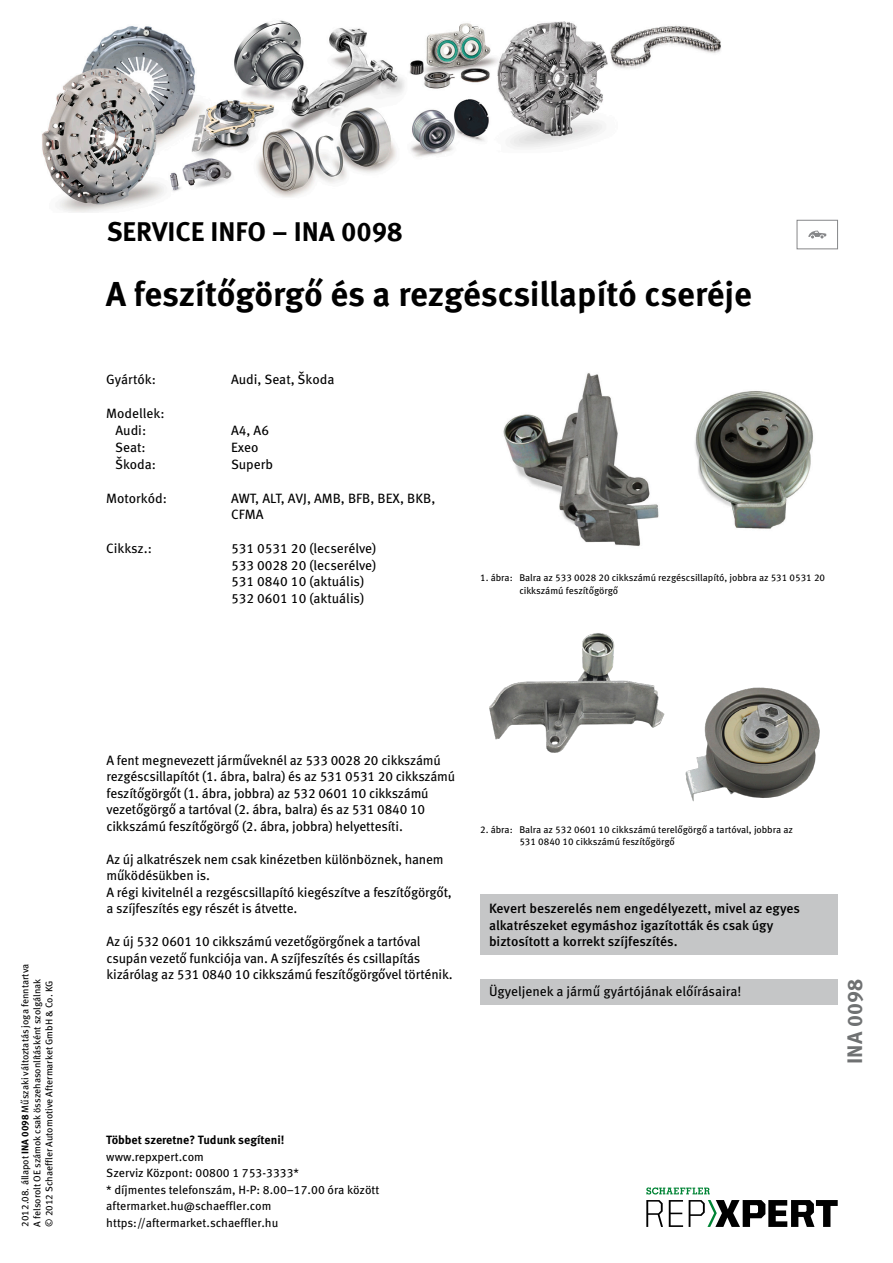
<style>
.page{position:relative;width:893px;height:1263px;background:#fff}
.page>*{position:absolute;margin:0;border:0;box-sizing:border-box;transform-origin:0 0}
.t1{font:700 34.5px "Meta Pro";letter-spacing:-.005em;color:#000}
.t2{font:700 27px "Meta Pro";color:#000}
.t3{font:700 21px "Meta Pro";color:#6f7172}
.t4{font:13.5px/16.5px "Meta Pro";letter-spacing:-.01em;color:#000}
.t5{font:500 13.5px/16.5px "Meta Pro";color:#000}
.t6{font:12px/16.5px "Meta Pro";color:#000}
.t7{font:700 12px "Meta Pro";color:#000}
.t8{font:9.75px/12.8px "Meta Pro";letter-spacing:-.005em;color:#000}
.s1{font-weight:700}
</style>
<div class="page">
<div style="left:480px;top:895px;width:358px;height:60px;background:#c5c6c7"></div>
<img style="left:503px;top:373px;width:310px;height:173px">
<img style="left:489px;top:633px;width:331px;height:169px">
<div style="left:480px;top:980px;width:358px;height:25px;background:#c5c6c7"></div>
<div style="left:797px;top:220px;width:41px;height:29px;border:1px solid #868789"></div>
<svg style="left:808px;top:231px;width:18px;height:7px"></svg>
<img style="left:42px;top:20px;width:679px;height:193px">
<svg style="left:646px;top:1200px;width:17px;height:27px"></svg>
<svg style="left:669px;top:1200px;width:14px;height:27px"></svg>
<svg style="left:689px;top:1200px;width:149px;height:27px"></svg>
<svg style="left:646px;top:1187px;width:64px;height:7px"></svg>
<h2 class="t2" style="left:107px;top:210px;width:297px">SERVICE INFO – INA 0098</h2>
<h1 class="t1" style="left:106px;top:267px;width:648px">A feszítőgörgő és a rezgéscsillapító cseréje</h1>
<p class="t4" style="left:106px;top:370px;width:51px">Gyártók:</p>
<p class="t4" style="left:231px;top:370px;width:105px">Audi, Seat, Škoda</p>
<p class="t4" style="left:115px;top:404px;width:51px;line-height:17px;text-indent:-9px">Modellek:<br>Audi:</p>
<p class="t4" style="left:231px;top:421px;width:40px">A4, A6</p>
<p class="t4" style="left:115px;top:438px;width:32px">Seat:</p>
<p class="t4" style="left:231px;top:438px;width:29px">Exeo</p>
<p class="t4" style="left:115px;top:455px;width:42px">Škoda:</p>
<p class="t4" style="left:231px;top:455px;width:44px">Superb</p>
<p class="t4" style="left:106px;top:489px;width:62px">Motorkód:</p>
<p class="t4" style="left:231px;top:489px;width:206px">AWT, ALT, AVJ, AMB, BFB, BEX, BKB,<br>CFMA</p>
<p class="t4" style="left:106px;top:539px;width:47px">Cikksz.:</p>
<p class="t4" style="left:231px;top:539px;width:147px">531 0531 20 (lecserélve)<br>533 0028 20 (lecserélve)<br>531 0840 10 (aktuális)<br>532 0601 10 (aktuális)</p>
<p class="t8" style="left:519px;top:570px;width:307px;text-indent:-39px">1. ábra: Balra az 533 0028 20 cikkszámú rezgéscsillapító, jobbra az 531 0531 20 cikkszámú feszítőgörgő</p>
<p class="t8" style="left:19px;top:1227px;width:264px;line-height:12px;rotate:-90deg">2012.08. állapot <span class="s1">INA 0098</span> Műszaki változtatás joga fenntartva<br>A felsorolt OE számok csak összehasonlításként szolgálnak<br>© 2012 Schaeffler Automotive Aftermarket GmbH &amp; Co. KG</p>
<p class="t4" style="left:106px;top:751px;width:350px">A fent megnevezett járműveknél az 533 0028 20 cikkszámú rezgéscsillapítót (1. ábra, balra) és az 531 0531 20 cikkszámú feszítőgörgőt (1. ábra, jobbra) az 532 0601 10 cikkszámú vezetőgörgő a tartóval (2. ábra, balra) és az 531 0840 10 cikkszámú feszítőgörgő (2. ábra, jobbra) helyettesíti.</p>
<p class="t4" style="left:106px;top:850px;width:347px">Az új alkatrészek nem csak kinézetben különböznek, hanem működésükben is.<br>A régi kivitelnél a rezgéscsillapító kiegészítve a feszítőgörgőt, a szíjfeszítés egy részét is átvette.</p>
<p class="t4" style="left:106px;top:932px;width:348px">Az új 532 0601 10 cikkszámú vezetőgörgőnek a tartóval csupán vezető funkciója van. A szíjfeszítés és csillapítás kizárólag az 531 0840 10 cikkszámú feszítőgörgővel történik.</p>
<p class="t8" style="left:519px;top:822px;width:275px;text-indent:-39px">2. ábra: Balra az 532 0601 10 cikkszámú terelőgörgő a tartóval, jobbra az<br>531 0840 10 cikkszámú feszítőgörgő</p>
<p class="t5" style="left:489px;top:899px;width:313px">Kevert beszerelés nem engedélyezett, mivel az egyes alkatrészeket egymáshoz igazították és csak úgy biztosított a korrekt szíjfeszítés.</p>
<p class="t4" style="left:489px;top:982px;width:254px">Ügyeljenek a jármű gyártójának előírásaira!</p>
<p class="t7" style="left:106px;top:1131px;width:180px">Többet szeretne? Tudunk segíteni!</p>
<p class="t6" style="left:106px;top:1147px;width:275px">www.repxpert.com<br>Szerviz Központ: 00800 1 753-3333*<br>* díjmentes telefonszám, H-P: 8.00–17.00 óra között aftermarket.hu@schaeffler.com https://aftermarket.schaeffler.hu</p>
<h3 class="t3" style="left:838px;top:1064px;width:86px;rotate:-90deg">INA 0098</h3>
</div>
